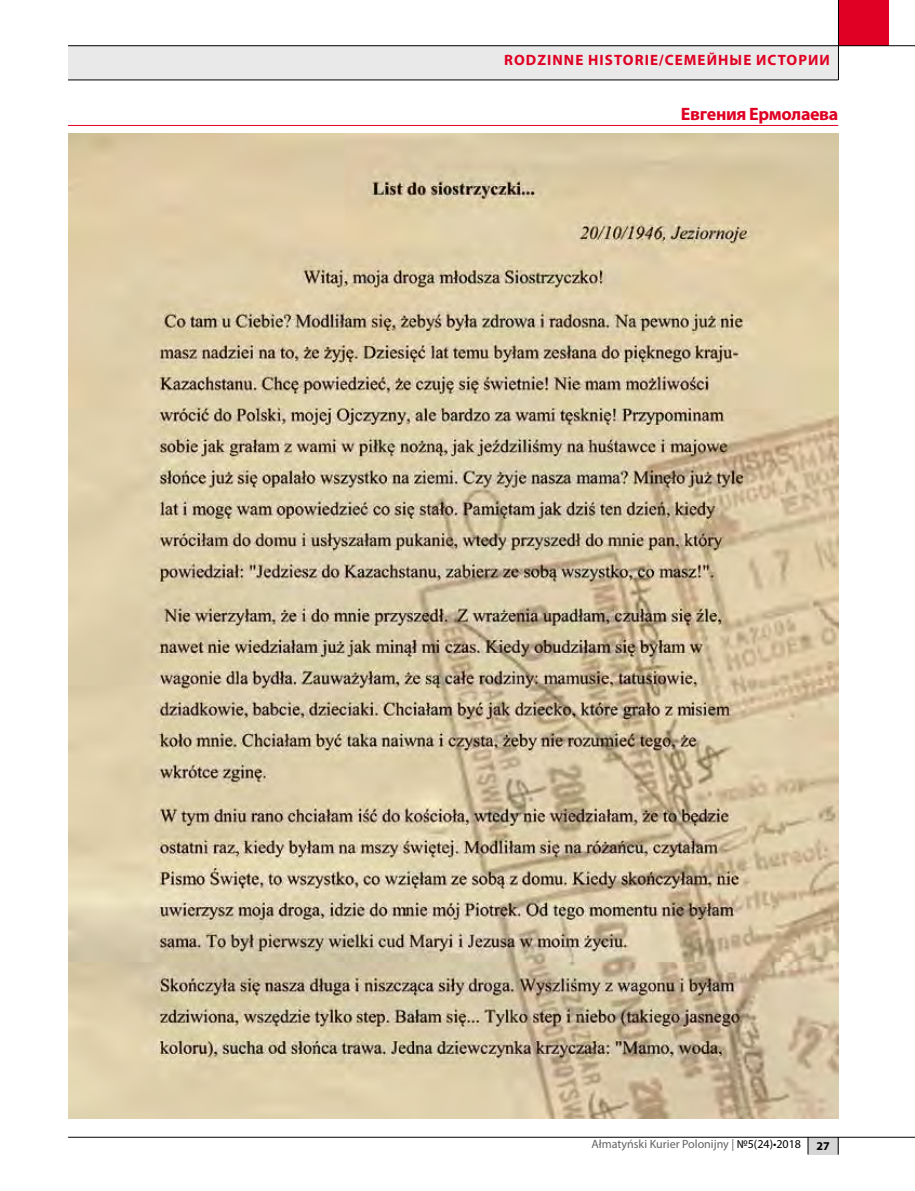
<style>
.page{position:relative;width:915px;height:1191px;background:#fff}
.page>*{position:absolute;margin:0;border:0;box-sizing:border-box;transform-origin:0 0}
.t1{font:700 18px "Myriad Pro";letter-spacing:-.02em;color:#df0023}
.t2{font:700 15px "Myriad Pro";letter-spacing:.07em;color:#df0023}
.t3{font:12px "Myriad Pro";color:#636363}
.t4{font:700 12px "Myriad Pro";color:#000}
.s1{color:#000}
</style>
<div class="page">
<img style="left:68px;top:134px;width:770px;height:984px">
<hr style="left:68px;top:125px;width:770px;height:1px;background:#df0023">
<div style="left:838px;top:0;width:50px;height:46px;background:#df0023"></div>
<div style="left:68px;top:46px;width:770px;height:34px;background:#e9e9e9"></div>
<hr style="left:68px;top:80px;width:770px;height:1px;background:#000">
<hr style="left:68px;top:45px;width:846px;height:1px;background:#000">
<hr style="left:837px;top:0;width:1px;height:80px;background:#000">
<div style="left:807px;top:1137px;width:31px;height:17px;background:#d5d5d5"></div>
<svg style="left:807px;top:1138px;width:1px;height:16px"></svg>
<svg style="left:837px;top:1138px;width:1px;height:16px"></svg>
<hr style="left:68px;top:1137px;width:846px;height:1px;background:#000">
<p class="t2" style="left:504px;top:51px;width:327px">RODZINNE HISTORIE/СЕМЕЙНЫЕ ИСТОРИИ</p>
<h1 class="t1" style="left:680px;top:102px;width:159px">Евгения Ермолаева</h1>
<p class="t3" style="left:591px;top:1136px;width:211px">Ałmatyński Kurier Polonijny | <span class="s1">№5(24)•2018</span></p>
<p class="t4" style="left:816px;top:1137px;width:15px">27</p>
</div>
